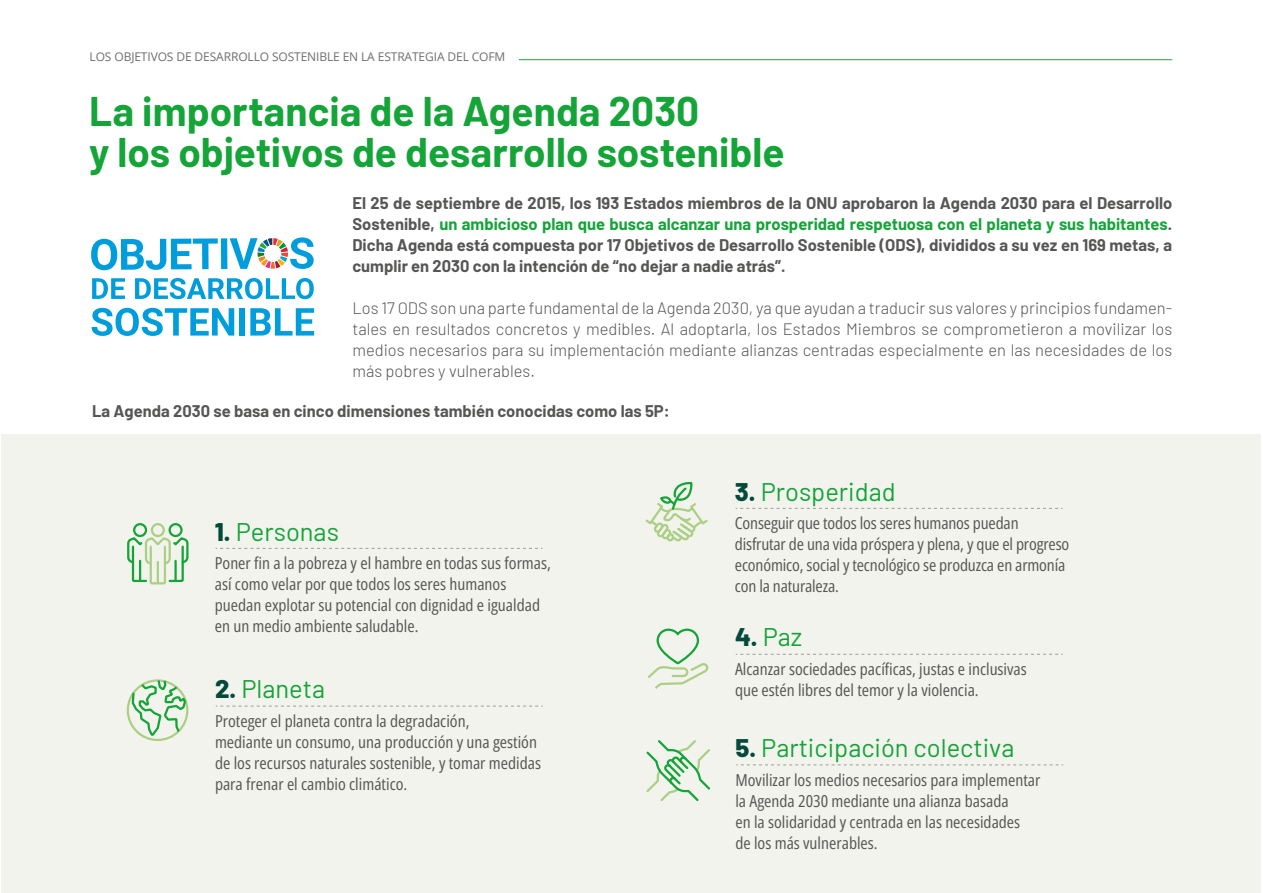
<style>
.page{position:relative;width:1263px;height:893px;background:#fff}
.page>*{position:absolute;margin:0;border:0;box-sizing:border-box;transform-origin:0 0}
.t1{font:700 40.5px/41.1px "Barlow";color:#14a438}
.t2{font:25.5px "Barlow";color:#14a438}
.t3{font:16.5px/21px "Open Sans";color:#565655}
.t4{font:700 16.5px/21px "Barlow";color:#565655;text-align:justify}
.t5{font:300 16.5px/21px "Barlow";color:#565655;text-align:justify}
.t6{font:12px "Open Sans";letter-spacing:-.01em;color:#6e6e6e}
.s1{color:#14a438}
.s2{font-weight:800;color:#034a3c}
</style>
<div class="page">
<div style="left:1px;top:435px;width:1259px;height:458px;background:#f3f3ed"></div>
<div style="left:133px;top:523px;width:14px;height:14px;border:2px solid #14a438;border-radius:50%"></div>
<svg style="left:127px;top:533px;width:62px;height:52px"></svg>
<div style="left:169px;top:523px;width:14px;height:14px;border:2px solid #14a438;border-radius:50%"></div>
<div style="left:151px;top:523px;width:14px;height:14px;border:2px solid #abcf84;border-radius:50%"></div>
<svg style="left:216px;top:548px;width:326px;height:1px"></svg>
<svg style="left:130px;top:679px;width:57px;height:62px"></svg>
<svg style="left:216px;top:706px;width:327px;height:1px"></svg>
<svg style="left:736px;top:654px;width:327px;height:1px"></svg>
<svg style="left:647px;top:628px;width:62px;height:61px"></svg>
<svg style="left:736px;top:764px;width:327px;height:1px"></svg>
<svg style="left:646px;top:740px;width:64px;height:62px"></svg>
<svg style="left:736px;top:508px;width:326px;height:1px"></svg>
<svg style="left:645px;top:481px;width:63px;height:61px"></svg>
<svg style="left:92px;top:278px;width:33px;height:21px"></svg>
<svg style="left:135px;top:278px;width:179px;height:21px"></svg>
<svg style="left:92px;top:308px;width:142px;height:28px"></svg>
<div style="left:240px;top:308px;width:5px;height:28px;background:#009ddc"></div>
<svg style="left:250px;top:308px;width:64px;height:28px"></svg>
<svg style="left:91px;top:238px;width:127px;height:32px"></svg>
<div style="left:221px;top:238px;width:6px;height:31px;background:#009ddc"></div>
<svg style="left:230px;top:237px;width:84px;height:32px"></svg>
<hr style="left:519px;top:59px;width:653px;height:1px;background:#22a840">
<p class="t6" style="left:90px;top:48px;width:417px">LOS OBJETIVOS DE DESARROLLO SOSTENIBLE EN LA ESTRATEGIA DEL COFM</p>
<h1 class="t1" style="left:89px;top:87px;width:697px">La importancia de la Agenda 2030<br>y los objetivos de desarrollo sostenible</h1>
<p class="t4" style="left:352px;top:191px;width:821px">El 25 de septiembre de 2015, los 193 Estados miembros de la ONU aprobaron la Agenda 2030 para el Desarrollo Sostenible, <span class="s1">un ambicioso plan que busca alcanzar una prosperidad respetuosa con el planeta y sus habitantes</span>.<br>Dicha Agenda está compuesta por 17 Objetivos de Desarrollo Sostenible (ODS), divididos a su vez en 169 metas, a cumplir en 2030 con la intención de “no dejar a nadie atrás”.</p>
<p class="t5" style="left:352px;top:296px;width:821px">Los 17 ODS son una parte fundamental de la Agenda 2030, ya que ayudan a traducir sus valores y principios fundamen&shy;tales en resultados concretos y medibles. Al adoptarla, los Estados Miembros se comprometieron a movilizar los medios necesarios para su implementación mediante alianzas centradas especialmente en las necesidades de los más pobres y vulnerables.</p>
<p class="t4" style="left:92px;top:400px;width:579px">La Agenda 2030 se basa en cinco dimensiones también conocidas como las 5P:</p>
<h2 class="t2" style="left:215px;top:513px;width:126px"><span class="s2">1.</span> Personas</h2>
<p class="t3" style="left:215px;top:552px;width:338px">Poner fin a la pobreza y el hambre en todas sus formas, así como velar por que todos los seres humanos puedan explotar su potencial con dignidad e igualdad en un medio ambiente saludable.</p>
<h2 class="t2" style="left:215px;top:671px;width:112px"><span class="s2">2.</span> Planeta</h2>
<p class="t3" style="left:215px;top:710px;width:328px">Proteger el planeta contra la degradación,<br>mediante un consumo, una producción y una gestión de los recursos naturales sostenible, y tomar medidas para frenar el cambio climático.</p>
<h2 class="t2" style="left:735px;top:473px;width:162px"><span class="s2">3.</span> Prosperidad</h2>
<p class="t3" style="left:735px;top:512px;width:336px">Conseguir que todos los seres humanos puedan disfrutar de una vida próspera y plena, y que el progreso económico, social y tecnológico se produzca en armonía con la naturaleza.</p>
<h2 class="t2" style="left:735px;top:619px;width:69px"><span class="s2">4.</span> Paz</h2>
<p class="t3" style="left:735px;top:658px;width:293px">Alcanzar sociedades pacíficas, justas e inclusivas que estén libres del temor y la violencia.</p>
<h2 class="t2" style="left:735px;top:729px;width:280px"><span class="s2">5.</span> Participación colectiva</h2>
<p class="t3" style="left:735px;top:769px;width:307px">Movilizar los medios necesarios para implementar la Agenda 2030 mediante una alianza basada<br>en la solidaridad y centrada en las necesidades<br>de los más vulnerables.</p>
</div>
